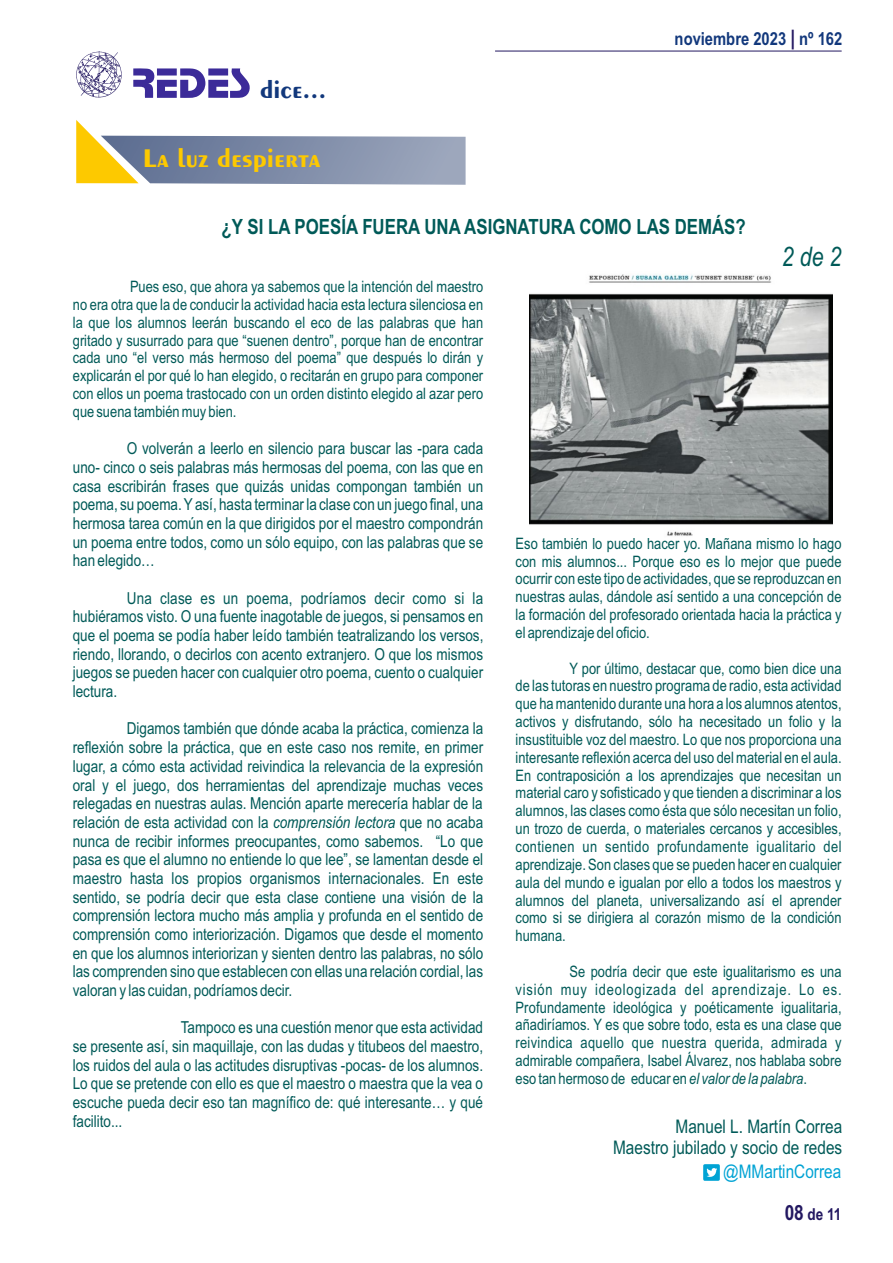
<style>
.page{position:relative;width:893px;height:1263px;background:#fff}
.page>*{position:absolute;margin:0;border:0;box-sizing:border-box;transform-origin:0 0}
.t1{font:700 27px "Exotic 350 BT";color:#fdc900}
.t2{font:italic 27px "Arial Narrow";color:#005a58}
.t3{font:700 25.8px "Exotic 350 BT";color:#12387c}
.t4{font:700 21px "Arial Narrow";color:#005a58}
.t5{font:18.75px/21.3px "Arial Narrow";color:#005a58;text-align:right}
.t6{font:18.75px "Arial Narrow";color:#00a3d4}
.t7{font:700 18px "Arial Narrow";color:#12387c}
.t8{font:16.5px/18.8px "Arial Narrow";color:#005a58;text-align:justify}
.t9{font:700 16.5px "Arial Narrow";color:#231861}
.t10{font:15.75px/17.9px "Arial Narrow";color:#005a58;text-align:justify}
.s1{font-size:21px;color:#231861}
.s2{font-style:italic}
.s3{font-size:21px}
</style>
<div class="page">
<hr style="left:495px;top:51px;width:347px;height:1px;background:#231861">
<svg style="left:76px;top:120px;width:390px;height:65px"></svg>
<svg style="left:133px;top:68px;width:117px;height:30px"></svg>
<svg style="left:76px;top:51px;width:46px;height:47px"></svg>
<svg style="left:703px;top:1164px;width:17px;height:17px"></svg>
<img style="left:529px;top:274px;width:303px;height:262px">
<h2 class="t3" style="left:260px;top:78px;width:68px">dice...</h2>
<h1 class="t1" style="left:143px;top:147px;width:179px">La luz despierta</h1>
<p class="t7" style="left:675px;top:32px;width:169px">noviembre 2023 <span class="s1">|</span> nº 162</p>
<p class="t4" style="left:222px;top:219px;width:526px">¿Y SI LA POESÍA FUERA UNA ASIGNATURA COMO LAS DEMÁS?</p>
<h1 class="t2" style="left:782px;top:247px;width:61px">2 de 2</h1>
<p class="t10" style="left:73px;top:279px;width:412px;text-indent:57px">Pues eso, que ahora ya sabemos que la intención del maestro no era otra que la de conducir la actividad hacia esta lectura silenciosa en la que los alumnos leerán buscando el eco de las palabras que han gritado y susurrado para que “suenen dentro”, porque han de encontrar cada uno “el verso más hermoso del poema” que después lo dirán y explicarán el por qué lo han elegido, o recitarán en grupo para componer con ellos un poema trastocado con un orden distinto elegido al azar pero que suena también muy bien.</p>
<p class="t8" style="left:73px;top:440px;width:412px;text-indent:54px">O volverán a leerlo en silencio para buscar las -para cada uno- cinco o seis palabras más hermosas del poema, con las que en casa escribirán frases que quizás unidas compongan también un poema, su poema. Yasí, hasta terminar la clase con un juego final, una hermosa tarea común en la que dirigidos por el maestro compondrán un poema entre todos, como un sólo equipo, con las palabras que se han elegido…</p>
<p class="t8" style="left:73px;top:590px;width:412px;text-indent:54px">Una clase es un poema, podríamos decir como si la hubiéramos visto. O una fuente inagotable de juegos, si pensamos en que el poema se podía haber leído también teatralizando los versos, riendo, llorando, o decirlos con acento extranjero. O que los mismos juegos se pueden hacer con cualquier otro poema, cuento o cualquier lectura.</p>
<p class="t8" style="left:73px;top:721px;width:412px;text-indent:54px">Digamos también que dónde acaba la práctica, comienza la reflexión sobre la práctica, que en este caso nos remite, en primer lugar, a cómo esta actividad reivindica la relevancia de la expresión oral y el juego, dos herramientas del aprendizaje muchas veces relegadas en nuestras aulas. Mención aparte merecería hablar de la relación de esta actividad con la <span class="s2">comprensión lectora</span> que no acaba nunca de recibir informes preocupantes, como sabemos. “Lo que pasa es que el alumno no entiende lo que lee”, se lamentan desde el maestro hasta los propios organismos internacionales. En este sentido, se podría decir que esta clase contiene una visión de la comprensión lectora mucho más amplia y profunda en el sentido de comprensión como interiorización. Digamos que desde el momento en que los alumnos interiorizan y sienten dentro las palabras, no sólo las comprenden sino que establecen con ellas una relación cordial, las valoran y las cuidan, podríamos decir.</p>
<p class="t8" style="left:73px;top:1020px;width:412px;text-indent:108px">Tampoco es una cuestión menor que esta actividad se presente así, sin maquillaje, con las dudas y titubeos del maestro, los ruidos del aula o las actitudes disruptivas -pocas- de los alumnos.<br>Lo que se pretende con ello es que el maestro o maestra que la vea o escuche pueda decir eso tan magnífico de: qué interesante… y qué facilito...</p>
<p class="t10" style="left:516px;top:536px;width:328px">Eso también lo puedo hacer yo. Mañana mismo lo hago con mis alumnos... Porque eso es lo mejor que puede ocurrir con este tipo de actividades, que se reproduzcan en nuestras aulas, dándole así sentido a una concepción de la formación del profesorado orientada hacia la práctica y el aprendizaje del oficio.</p>
<p class="t10" style="left:516px;top:661px;width:328px;text-indent:54px">Y por último, destacar que, como bien dice una de las tutoras en nuestro programa de radio, esta actividad que ha mantenido durante una hora a los alumnos atentos, activos y disfrutando, sólo ha necesitado un folio y la insustituible voz del maestro. Lo que nos proporciona una interesante reflexión acerca del uso del material en el aula.<br>En contraposición a los aprendizajes que necesitan un material caro y sofisticado y que tienden a discriminar a los alumnos, las clases como ésta que sólo necesitan un folio, un trozo de cuerda, o materiales cercanos y accesibles, contienen un sentido profundamente igualitario del aprendizaje. Son clases que se pueden hacer en cualquier aula del mundo e igualan por ello a todos los maestros y alumnos del planeta, universalizando así el aprender como si se dirigiera al corazón mismo de la condición humana.</p>
<p class="t10" style="left:515px;top:964px;width:328px;text-indent:54px">Se podría decir que este igualitarismo es una visión muy ideologizada del aprendizaje. Lo es.<br>Profundamente ideológica y poéticamente igualitaria, añadiríamos. Y es que sobre todo, esta es una clase que reivindica aquello que nuestra querida, admirada y admirable compañera, Isabel Álvarez, nos hablaba sobre eso tan hermoso de educar en <span class="s2">el valor de la palabra</span>.</p>
<p class="t5" style="left:613px;top:1117px;width:231px">Manuel L. Martín Correa<br>Maestro jubilado y socio de redes</p>
<p class="t6" style="left:723px;top:1164px;width:120px">@MMartinCorrea</p>
<p class="t9" style="left:785px;top:1208px;width:58px"><span class="s3">08</span> de 11</p>
</div>
